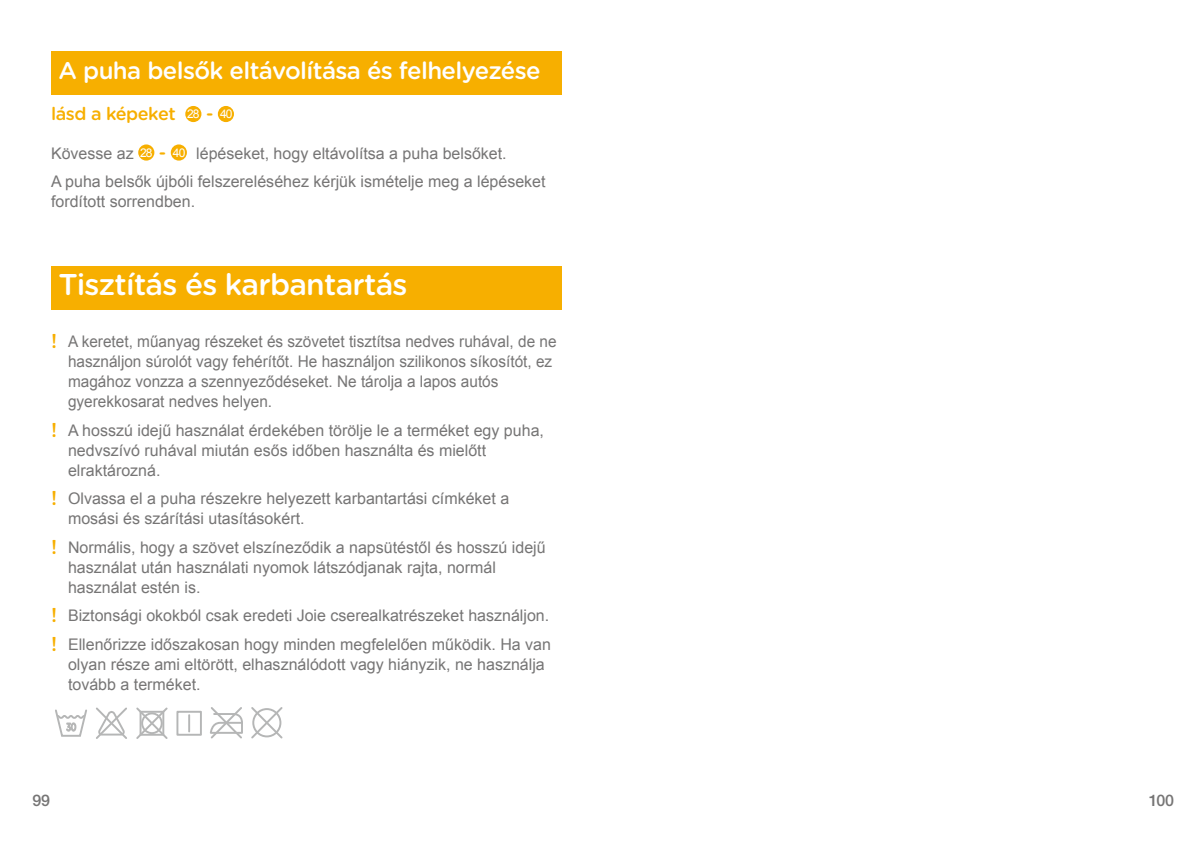
<style>
.page{position:relative;width:1191px;height:842px;background:#fff}
.page>*{position:absolute;margin:0;border:0;box-sizing:border-box;transform-origin:0 0}
.t1{font:500 30px "Gotham Rounded";letter-spacing:-.025em;color:#fff}
.t2{font:500 24px "Gotham Rounded";letter-spacing:-.025em;color:#fff}
.t3{font:500 18px "Gotham Rounded";letter-spacing:-.025em;color:#f7af00}
.t4{font:16px/20px "Arial";color:#767575}
.t5{font:16px/20px "Arial";color:#767575;scale:.96 1}
.t6{font:500 16px "Helvetica Neue LT Std";color:#767575}
.s1{font-family:"Arial";font-weight:400;font-size:12px;color:#fff}
.s2{font-size:12px;color:#fff}
.s3{font-family:"Gotham Rounded";font-weight:500;font-size:18px;color:#f7af00}
.s4{font-family:"Gotham Rounded";font-weight:500;font-size:20px;color:#f7af00}
</style>
<div class="page">
<div style="left:51px;top:51px;width:510px;height:44px;background:#f7af00"></div>
<div style="left:185px;top:106px;width:16px;height:16px;background:#f7af00;border-radius:50%"></div>
<div style="left:218px;top:106px;width:16px;height:16px;background:#f7af00;border-radius:50%"></div>
<div style="left:138px;top:144px;width:16px;height:17px;background:#f7af00;border-radius:50%"></div>
<div style="left:171px;top:144px;width:16px;height:17px;background:#f7af00;border-radius:50%"></div>
<div style="left:51px;top:266px;width:510px;height:44px;background:#f7af00"></div>
<svg style="left:96px;top:707px;width:72px;height:32px"></svg>
<div style="left:140px;top:711px;width:24px;height:25px;border:2px solid #b5b6b6"></div>
<div style="left:141px;top:712px;width:22px;height:22px;border:2px solid #b5b6b6;border-radius:50%"></div>
<svg style="left:210px;top:707px;width:73px;height:32px"></svg>
<div style="left:176px;top:711px;width:26px;height:25px;border:2px solid #b5b6b6"></div>
<svg style="left:188px;top:715px;width:2px;height:16px"></svg>
<svg style="left:55px;top:709px;width:32px;height:28px"></svg>
<h2 class="t2" style="left:59px;top:53px;width:483px">A puha belsők eltávolítása és felhelyezése</h2>
<p class="t3" style="left:51px;top:101px;width:183px">lásd a képeket <span class="s1">28</span> - <span class="s1">40</span></p>
<p class="t4" style="left:51px;top:139px;width:496px;line-height:28.4px">Kövesse az <span class="s2">28</span> <span class="s3">-</span> <span class="s2">40</span> lépéseket, hogy eltávolítsa a puha belsőket.<br>A puha belsők újbóli felszereléséhez kérjük ismételje meg a lépéseket</p>
<p class="t4" style="left:51px;top:192px;width:146px">fordított sorrendben.</p>
<h1 class="t1" style="left:59px;top:263px;width:350px">Tisztítás és karbantartás</h1>
<p class="t5" style="left:68px;top:332px;width:510px;text-indent:-17px"><span class="s4">!</span> A keretet, műanyag részeket és szövetet tisztítsa nedves ruhával, de ne használjon súrolót vagy fehérítőt. He használjon szilikonos síkosítót, ez magához vonzza a szennyeződéseket. Ne tárolja a lapos autós gyerekkosarat nedves helyen.</p>
<p class="t4" style="left:68px;top:420px;width:477px;text-indent:-17px"><span class="s4">!</span> A hosszú idejű használat érdekében törölje le a terméket egy puha, nedvszívó ruhával miután esős időben használta és mielőtt elraktározná.</p>
<p class="t4" style="left:68px;top:489px;width:443px;text-indent:-17px"><span class="s4">!</span> Olvassa el a puha részekre helyezett karbantartási címkéket a mosási és szárítási utasításokért.</p>
<p class="t4" style="left:68px;top:537px;width:479px;text-indent:-17px"><span class="s4">!</span> Normális, hogy a szövet elszíneződik a napsütéstől és hosszú idejű használat után használati nyomok látszódjanak rajta, normál használat estén is.</p>
<p class="t4" style="left:51px;top:601px;width:501px;line-height:28.6px"><span class="s4">!</span> Biztonsági okokból csak eredeti Joie cserealkatrészeket használjon. <span class="s4">!</span> Ellenőrizze időszakosan hogy minden megfelelően működik. Ha van</p>
<p class="t4" style="left:68px;top:654px;width:478px">olyan része ami eltörött, elhasználódott vagy hiányzik, ne használja tovább a terméket.</p>
<p class="t6" style="left:32px;top:791px;width:19px">99</p>
<p class="t6" style="left:1148px;top:791px;width:27px">100</p>
</div>
